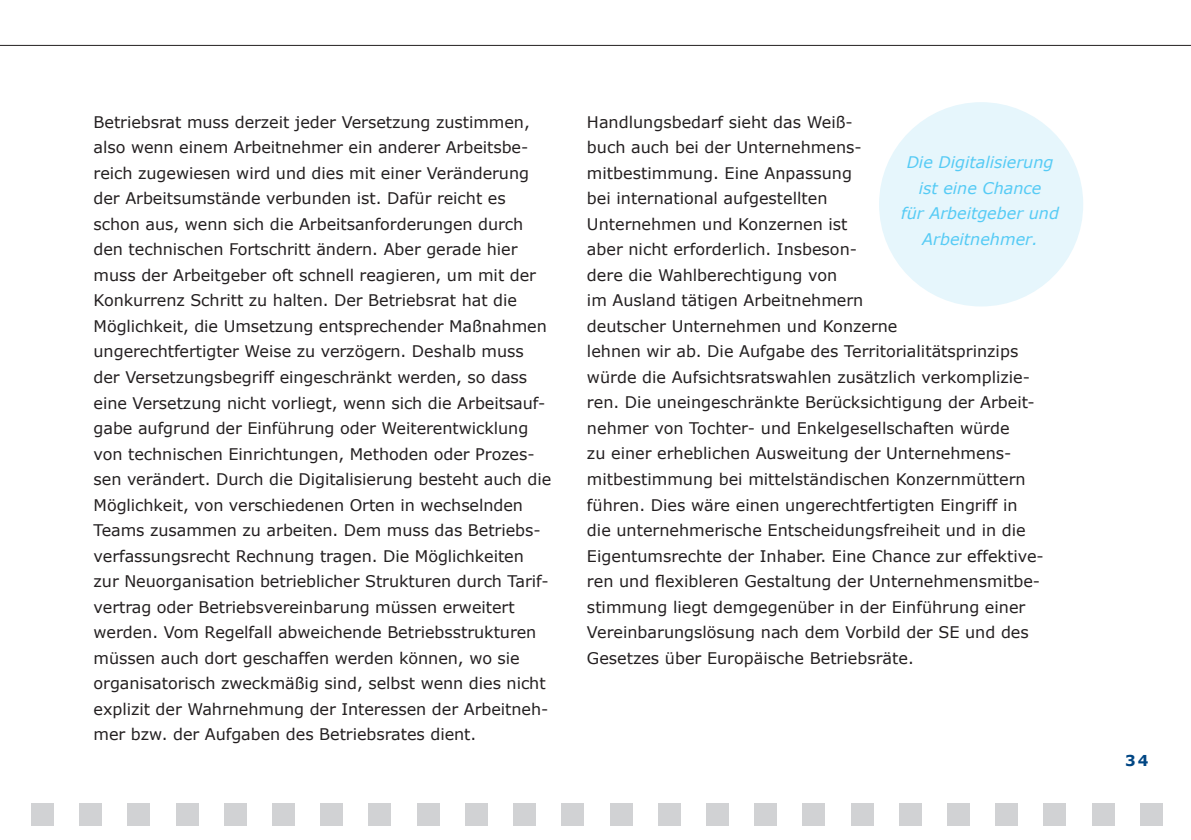
<style>
.page{position:relative;width:1191px;height:840px;background:#fff}
.page>*{position:absolute;margin:0;border:0;box-sizing:border-box;transform-origin:0 0}
.t1{font:16px/25.6px "Verdana";letter-spacing:-.005em;color:#231f20}
.t2{font:italic 16px/25.6px "Verdana";color:#56cbf5;text-align:center}
.t3{font:700 15px "Verdana";color:#004684}
</style>
<div class="page">
<div style="left:31px;top:802px;width:23px;height:23px;background:#d1d2d4"></div>
<div style="left:79px;top:802px;width:23px;height:23px;background:#d1d2d4"></div>
<div style="left:128px;top:802px;width:22px;height:23px;background:#d1d2d4"></div>
<div style="left:176px;top:802px;width:22px;height:23px;background:#d1d2d4"></div>
<div style="left:224px;top:802px;width:23px;height:23px;background:#d1d2d4"></div>
<div style="left:272px;top:802px;width:23px;height:23px;background:#d1d2d4"></div>
<div style="left:320px;top:802px;width:23px;height:23px;background:#d1d2d4"></div>
<div style="left:369px;top:802px;width:22px;height:23px;background:#d1d2d4"></div>
<div style="left:417px;top:802px;width:22px;height:23px;background:#d1d2d4"></div>
<div style="left:465px;top:802px;width:23px;height:23px;background:#d1d2d4"></div>
<div style="left:513px;top:802px;width:23px;height:23px;background:#d1d2d4"></div>
<div style="left:561px;top:802px;width:23px;height:23px;background:#d1d2d4"></div>
<div style="left:609px;top:802px;width:23px;height:23px;background:#d1d2d4"></div>
<div style="left:658px;top:802px;width:22px;height:23px;background:#d1d2d4"></div>
<div style="left:706px;top:802px;width:23px;height:23px;background:#d1d2d4"></div>
<div style="left:754px;top:802px;width:23px;height:23px;background:#d1d2d4"></div>
<div style="left:802px;top:802px;width:23px;height:23px;background:#d1d2d4"></div>
<div style="left:850px;top:802px;width:23px;height:23px;background:#d1d2d4"></div>
<div style="left:899px;top:802px;width:22px;height:23px;background:#d1d2d4"></div>
<div style="left:947px;top:802px;width:22px;height:23px;background:#d1d2d4"></div>
<div style="left:995px;top:802px;width:23px;height:23px;background:#d1d2d4"></div>
<div style="left:1043px;top:802px;width:23px;height:23px;background:#d1d2d4"></div>
<div style="left:1091px;top:802px;width:23px;height:23px;background:#d1d2d4"></div>
<div style="left:1140px;top:802px;width:22px;height:23px;background:#d1d2d4"></div>
<hr style="left:0;top:45px;width:1191px;height:1px;background:#231f20">
<div style="left:879px;top:102px;width:204px;height:204px;background:#e6f6fc;border-radius:50%"></div>
<p class="t1" style="left:94px;top:108px;width:459px">Betriebsrat muss derzeit jeder Versetzung zustimmen, also wenn einem Arbeitnehmer ein anderer Arbeitsbe&shy;reich zugewiesen wird und dies mit einer Veränderung der Arbeitsumstände verbunden ist. Dafür reicht es schon aus, wenn sich die Arbeitsanforderungen durch den technischen Fortschritt ändern. Aber gerade hier muss der Arbeitgeber oft schnell reagieren, um mit der Konkurrenz Schritt zu halten. Der Betriebsrat hat die Möglichkeit, die Umsetzung entsprechender Maßnahmen ungerechtfertigter Weise zu verzögern. Deshalb muss der Versetzungsbegriff eingeschränkt werden, so dass eine Versetzung nicht vorliegt, wenn sich die Arbeitsauf&shy;gabe aufgrund der Einführung oder Weiterentwicklung von technischen Einrichtungen, Methoden oder Prozes&shy;sen verändert. Durch die Digitalisierung besteht auch die Möglichkeit, von verschiedenen Orten in wechselnden Teams zusammen zu arbeiten. Dem muss das Betriebs&shy;verfassungsrecht Rechnung tragen. Die Möglichkeiten zur Neuorganisation betrieblicher Strukturen durch Tarif&shy;vertrag oder Betriebsvereinbarung müssen erweitert werden. Vom Regelfall abweichende Betriebsstrukturen müssen auch dort geschaffen werden können, wo sie organisatorisch zweckmäßig sind, selbst wenn dies nicht explizit der Wahrnehmung der Interessen der Arbeitneh&shy;mer bzw. der Aufgaben des Betriebsrates dient.</p>
<p class="t1" style="left:587px;top:108px;width:458px">Handlungsbedarf sieht das Weiß-<br>buch auch bei der Unternehmens-<br>mitbestimmung. Eine Anpassung<br>bei international aufgestellten<br>Unternehmen und Konzernen ist<br>aber nicht erforderlich. Insbeson-<br>dere die Wahlberechtigung von<br>im Ausland tätigen Arbeitnehmern<br>deutscher Unternehmen und Konzerne<br>lehnen wir ab. Die Aufgabe des Territorialitätsprinzips würde die Aufsichtsratswahlen zusätzlich verkomplizie&shy;ren. Die uneingeschränkte Berücksichtigung der Arbeit&shy;nehmer von Tochter- und Enkelgesellschaften würde<br>zu einer erheblichen Ausweitung der Unternehmens&shy;mitbestimmung bei mittelständischen Konzernmüttern führen. Dies wäre einen ungerechtfertigten Eingriff in die unternehmerische Entscheidungsfreiheit und in die Eigentumsrechte der Inhaber. Eine Chance zur effektive&shy;ren und flexibleren Gestaltung der Unternehmensmitbe&shy;stimmung liegt demgegenüber in der Einführung einer Vereinbarungslösung nach dem Vorbild der SE und des Gesetzes über Europäische Betriebsräte.</p>
<p class="t2" style="left:901px;top:149px;width:159px">Die Digitalisierung ist eine Chance<br>für Arbeitgeber und<br>Arbeitnehmer.</p>
<p class="t3" style="left:1125px;top:750px;width:25px">34</p>
</div>
